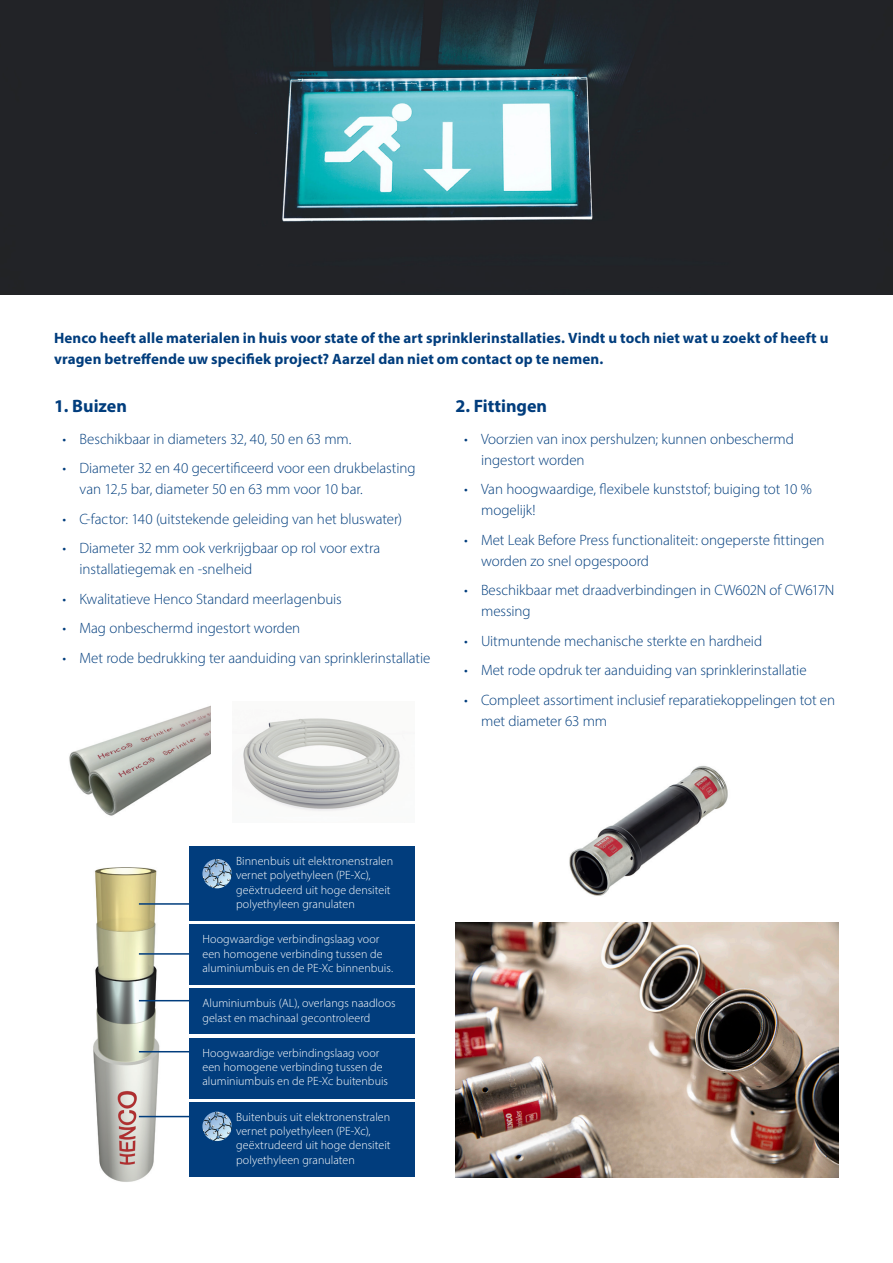
<style>
.page{position:relative;width:893px;height:1263px;background:#fff}
.page>*{position:absolute;margin:0;border:0;box-sizing:border-box;transform-origin:0 0}
.Subtitle{font:700 18px "Myriad Pro";color:#013d7d}
.t1{font:300 15px/21px "Myriad Pro";letter-spacing:-.005em;color:#013d7d}
.Body{font:700 15px/21px "Myriad Pro";letter-spacing:.005em;color:#013d7d}
.Body-2{font:300 12px/14.4px "Myriad Pro";letter-spacing:.005em;color:#fff}
</style>
<div class="page">
<img style="left:243px;top:718px;width:157px;height:93px">
<img style="left:69px;top:705px;width:142px;height:111px">
<img style="left:93px;top:867px;width:85px;height:315px">
<div style="left:190px;top:925px;width:225px;height:60px;background:#013d7d"></div>
<div style="left:190px;top:988px;width:225px;height:46px;background:#013d7d"></div>
<div style="left:190px;top:1038px;width:225px;height:60px;background:#013d7d"></div>
<div style="left:190px;top:1102px;width:225px;height:74px;background:#013d7d"></div>
<hr style="left:139px;top:903px;width:53px;height:2px;background:#013d7d">
<hr style="left:139px;top:953px;width:53px;height:2px;background:#013d7d">
<hr style="left:139px;top:1000px;width:53px;height:1px;background:#013d7d">
<hr style="left:139px;top:1051px;width:53px;height:1px;background:#013d7d">
<hr style="left:139px;top:1116px;width:53px;height:1px;background:#013d7d">
<div style="left:190px;top:846px;width:225px;height:75px;background:#013d7d"></div>
<img style="left:202px;top:859px;width:30px;height:29px;border-radius:15px">
<img style="left:202px;top:1112px;width:30px;height:29px;border-radius:15px">
<img style="left:455px;top:922px;width:384px;height:256px">
<img style="left:0;top:0;width:893px;height:294px">
<img style="left:569px;top:766px;width:159px;height:130px">
<p class="Body" style="left:54px;top:327px;width:776px">Henco heeft alle materialen in huis voor state of the art sprinklerinstallaties. Vindt u toch niet wat u zoekt of heeft u vragen betreffende uw specifiek project? Aarzel dan niet om contact op te nemen.</p>
<p class="Subtitle" style="left:54px;top:394px;width:74px">1. Buizen</p>
<p class="t1" style="left:63px;top:428px;width:290px">• Beschikbaar in diameters 32, 40, 50 en 63 mm.</p>
<p class="t1" style="left:80px;top:458px;width:338px;text-indent:-17px">• Diameter 32 en 40 gecertificeerd voor een drukbelasting van 12,5 bar, diameter 50 en 63 mm voor 10 bar.</p>
<p class="t1" style="left:63px;top:508px;width:341px">• C-factor: 140 (uitstekende geleiding van het bluswater)</p>
<p class="t1" style="left:80px;top:538px;width:302px;text-indent:-17px">• Diameter 32 mm ook verkrijgbaar op rol voor extra installatiegemak en -snelheid</p>
<p class="t1" style="left:63px;top:588px;width:281px">• Kwalitatieve Henco Standard meerlagenbuis</p>
<p class="t1" style="left:63px;top:618px;width:239px">• Mag onbeschermd ingestort worden</p>
<p class="t1" style="left:63px;top:647px;width:369px">• Met rode bedrukking ter aanduiding van sprinklerinstallatie</p>
<p class="Subtitle" style="left:455px;top:394px;width:93px">2. Fittingen</p>
<p class="t1" style="left:481px;top:428px;width:315px;text-indent:-17px">• Voorzien van inox pershulzen; kunnen onbeschermd ingestort worden</p>
<p class="t1" style="left:481px;top:479px;width:332px;text-indent:-17px">• Van hoogwaardige, flexibele kunststof; buiging tot 10 % mogelijk!</p>
<p class="t1" style="left:481px;top:529px;width:345px;text-indent:-17px">• Met Leak Before Press functionaliteit: ongeperste fittingen worden zo snel opgespoord</p>
<p class="t1" style="left:481px;top:580px;width:355px;text-indent:-17px">• Beschikbaar met draadverbindingen in CW602N of CW617N messing</p>
<p class="t1" style="left:464px;top:630px;width:300px">• Uitmuntende mechanische sterkte en hardheid</p>
<p class="t1" style="left:464px;top:660px;width:344px">• Met rode opdruk ter aanduiding van sprinklerinstallatie</p>
<p class="t1" style="left:481px;top:689px;width:356px;text-indent:-17px">• Compleet assortiment inclusief reparatiekoppelingen tot en met diameter 63 mm</p>
<p class="Body-2" style="left:236px;top:853px;width:159px">Binnenbuis uit elektronenstralen vernet polyethyleen (PE-Xc), geëxtrudeerd uit hoge densiteit polyethyleen granulaten</p>
<p class="Body-2" style="left:202px;top:932px;width:192px">Hoogwaardige verbindingslaag voor een homogene verbinding tussen de aluminiumbuis en de PE-Xc binnenbuis.</p>
<p class="Body-2" style="left:202px;top:996px;width:195px">Aluminiumbuis (AL), overlangs naadloos gelast en machinaal gecontroleerd</p>
<p class="Body-2" style="left:202px;top:1045px;width:187px">Hoogwaardige verbindingslaag voor een homogene verbinding tussen de aluminiumbuis en de PE-Xc buitenbuis</p>
<p class="Body-2" style="left:236px;top:1109px;width:156px">Buitenbuis uit elektronenstralen vernet polyethyleen (PE-Xc), geëxtrudeerd uit hoge densiteit polyethyleen granulaten</p>
</div>
